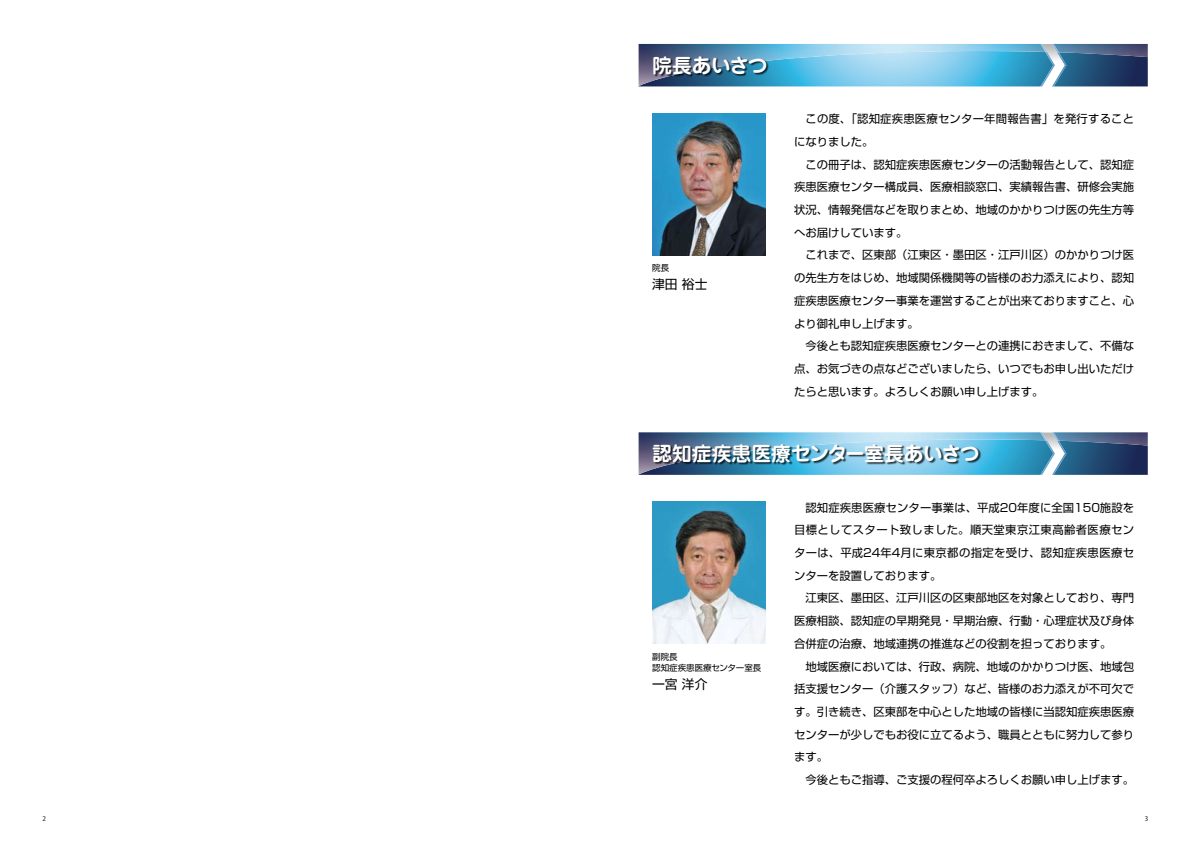
<style>
.page{position:relative;width:1191px;height:842px;background:#fff}
.page>*{position:absolute;margin:0;border:0;box-sizing:border-box;transform-origin:0 0}
.t1{font:700 19.8px "Jun 501 Pro";letter-spacing:-.02em;color:#fff}
.t2{font:12.8px "Shin Go Pro";color:#000}
.t3{font:11.3px/22.7px "Shin Go Pro";color:#000}
.t4{font:8.5px/11.3px "Shin Go Pro";color:#000}
.t5{font:6.4px "Koz Go Pro";color:#000}
</style>
<div class="page">
<svg style="left:638px;top:432px;width:509px;height:43px;background:#76a2c0"></svg>
<svg style="left:638px;top:43px;width:509px;height:44px;background:#7ba6c3"></svg>
<div style="left:654px;top:56px;width:494px;height:33px;background:#000;opacity:.75"></div>
<div style="left:653px;top:444px;width:494px;height:34px;background:#000;opacity:.75"></div>
<img style="left:652px;top:113px;width:113px;height:142px">
<img style="left:652px;top:502px;width:113px;height:141px">
<h1 class="t1" style="left:652px;top:50px;width:117px">院長あいさつ</h1>
<p class="t4" style="left:652px;top:261px;width:19px">院長</p>
<p class="t2" style="left:652px;top:274px;width:57px">津田 裕士</p>
<p class="t3" style="left:794px;top:106px;width:342px">　この度、「認知症疾患医療センター年間報告書」を発行することになりました。<br>　この冊子は、認知症疾患医療センターの活動報告として、認知症疾患医療センター構成員、医療相談窓口、実績報告書、研修会実施状況、情報発信などを取りまとめ、地域のかかりつけ医の先生方等へお届けしています。<br>　これまで、区東部（江東区・墨田区・江戸川区）のかかりつけ医の先生方をはじめ、地域関係機関等の皆様のお力添えにより、認知症疾患医療センター事業を運営することが出来ておりますこと、心より御礼申し上げます。<br>　今後とも認知症疾患医療センターとの連携におきまして、不備な点、お気づきの点などございましたら、いつでもお申し出いただけたらと思います。よろしくお願い申し上げます。</p>
<h1 class="t1" style="left:652px;top:438px;width:329px">認知症疾患医療センター室長あいさつ</h1>
<p class="t4" style="left:652px;top:650px;width:111px">副院長<br>認知症疾患医療センター室長</p>
<p class="t2" style="left:652px;top:673px;width:57px">一宮 洋介</p>
<p class="t3" style="left:794px;top:495px;width:342px">　認知症疾患医療センター事業は、平成20年度に全国150施設を目標としてスタート致しました。順天堂東京江東高齢者医療センターは、平成24年4月に東京都の指定を受け、認知症疾患医療センターを設置しております。<br>　江東区、墨田区、江戸川区の区東部地区を対象としており、専門医療相談、認知症の早期発見・早期治療、行動・心理症状及び身体合併症の治療、地域連携の推進などの役割を担っております。<br>　地域医療においては、行政、病院、地域のかかりつけ医、地域包括支援センター（介護スタッフ）など、皆様のお力添えが不可欠です。引き続き、区東部を中心とした地域の皆様に当認知症疾患医療センターが少しでもお役に立てるよう、職員とともに努力して参ります。<br>　今後ともご指導、ご支援の程何卒よろしくお願い申し上げます。</p>
<p class="t5" style="left:43px;top:814px;width:5px">2</p>
<p class="t5" style="left:1145px;top:814px;width:5px">3</p>
</div>
